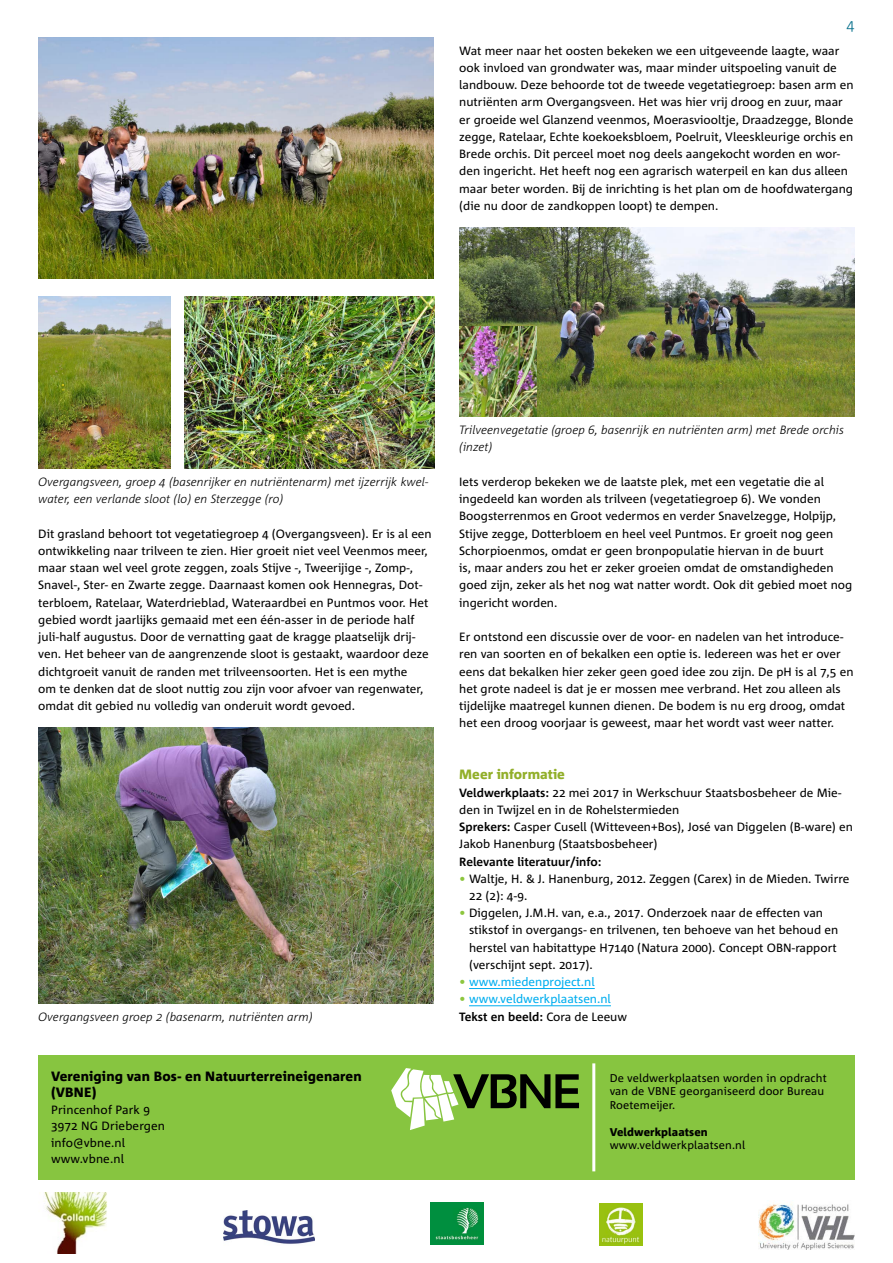
<style>
.page{position:relative;width:893px;height:1263px;background:#fff}
.page>*{position:absolute;margin:0;border:0;box-sizing:border-box;transform-origin:0 0}
.t1{font:300 15px "Corpid C1";color:#006d89}
.t2{font:800 13.5px/16.5px "Corpid C1";letter-spacing:.01em;color:#000}
.t3{font:800 13.5px "Corpid C1";color:#92af2a}
.t4{font:12px/17.2px "Corpid C1";color:#000}
.t5{font:italic 300 12px/17.2px "Corpid C1";color:#000}
.t6{font:12px/17.2px "Corpid C1";color:#00aeef}
.t7{font:700 12px "Corpid C1";color:#000}
.t8{font:11.25px/13.5px "Corpid C1";letter-spacing:.01em;color:#000}
.t9{font:800 11.25px "Corpid C1";letter-spacing:.01em;color:#000}
.s1{font-weight:700}
.s2{color:#8dc63e}
.s3{font-weight:700;color:#000}
.s4{color:#000}
</style>
<div class="page">
<hr style="left:469px;top:988px;width:126px;height:1px;background:#00aeef">
<hr style="left:469px;top:1005px;width:142px;height:1px;background:#00aeef">
<div style="left:38px;top:1055px;width:817px;height:125px;background:#87c540"></div>
<svg style="left:391px;top:1068px;width:188px;height:62px"></svg>
<hr style="left:592px;top:1063px;width:3px;height:108px;background:#fff">
<img style="left:44px;top:1192px;width:63px;height:61px">
<img style="left:431px;top:1202px;width:53px;height:43px">
<img style="left:758px;top:1202px;width:97px;height:47px">
<img style="left:224px;top:1210px;width:91px;height:34px">
<img style="left:600px;top:1203px;width:42px;height:42px">
<img style="left:39px;top:296px;width:131px;height:173px">
<img style="left:185px;top:296px;width:249px;height:173px">
<img style="left:38px;top:37px;width:396px;height:242px">
<img style="left:38px;top:727px;width:396px;height:276px">
<img style="left:459px;top:227px;width:396px;height:190px">
<img style="left:459px;top:326px;width:78px;height:91px">
<p class="t1" style="left:846px;top:15px;width:10px">4</p>
<p class="t4" style="left:459px;top:41px;width:396px">Wat meer naar het oosten bekeken we een uitgeveende laagte, waar ook invloed van grondwater was, maar minder uitspoeling vanuit de landbouw. Deze behoorde tot de tweede vegetatiegroep: basen arm en nutriënten arm Overgangsveen. Het was hier vrij droog en zuur, maar er groeide wel Glanzend veenmos, Moerasviooltje, Draadzegge, Blonde zegge, Ratelaar, Echte koekoeksbloem, Poelruit, Vleeskleurige orchis en Brede orchis. Dit perceel moet nog deels aangekocht worden en wor&shy;den ingericht. Het heeft nog een agrarisch waterpeil en kan dus alleen maar beter worden. Bij de inrichting is het plan om de hoofdwatergang (die nu door de zandkoppen loopt) te dempen.</p>
<p class="t5" style="left:38px;top:473px;width:392px">Overgangsveen, groep 4 (basenrijker en nutriëntenarm) met ijzerrijk kwel&shy;water, een verlande sloot (lo) en Sterzegge (ro)</p>
<p class="t4" style="left:38px;top:524px;width:395px">Dit grasland behoort tot vegetatiegroep 4 (Overgangsveen). Er is al een ontwikkeling naar trilveen te zien. Hier groeit niet veel Veenmos meer, maar staan wel veel grote zeggen, zoals Stijve -, Tweerijige -, Zomp-, Snavel-, Ster- en Zwarte zegge. Daarnaast komen ook Hennegras, Dot&shy;terbloem, Ratelaar, Waterdrieblad, Wateraardbei en Puntmos voor. Het gebied wordt jaarlijks gemaaid met een één-asser in de periode half juli-half augustus. Door de vernatting gaat de kragge plaatselijk drij&shy;ven. Het beheer van de aangrenzende sloot is gestaakt, waardoor deze dichtgroeit vanuit de randen met trilveensoorten. Het is een mythe<br>om te denken dat de sloot nuttig zou zijn voor afvoer van regenwater, omdat dit gebied nu volledig van onderuit wordt gevoed.</p>
<p class="t5" style="left:38px;top:1007px;width:276px">Overgangsveen groep 2 (basenarm, nutriënten arm)</p>
<p class="t2" style="left:51px;top:1067px;width:312px">Vereniging van Bos- en Natuurterreineigenaren (VBNE)</p>
<p class="t4" style="left:51px;top:1101px;width:116px;line-height:16.5px">Princenhof Park 9<br>3972 NG Driebergen info@vbne.nl www.vbne.nl</p>
<p class="t5" style="left:459px;top:421px;width:386px">Trilveenvegetatie (groep 6, basenrijk en nutriënten arm) met Brede orchis (inzet)</p>
<p class="t4" style="left:459px;top:473px;width:395px">Iets verderop bekeken we de laatste plek, met een vegetatie die al ingedeeld kan worden als trilveen (vegetatiegroep 6). We vonden Boogsterrenmos en Groot vedermos en verder Snavelzegge, Holpijp, Stijve zegge, Dotterbloem en heel veel Puntmos. Er groeit nog geen Schorpioenmos, omdat er geen bronpopulatie hiervan in de buurt<br>is, maar anders zou het er zeker groeien omdat de omstandigheden goed zijn, zeker als het nog wat natter wordt. Ook dit gebied moet nog ingericht worden.</p>
<p class="t4" style="left:459px;top:628px;width:396px">Er ontstond een discussie over de voor- en nadelen van het introduce&shy;ren van soorten en of bekalken een optie is. Iedereen was het er over eens dat bekalken hier zeker geen goed idee zou zijn. De pH is al 7,5 en het grote nadeel is dat je er mossen mee verbrand. Het zou alleen als tijdelijke maatregel kunnen dienen. De bodem is nu erg droog, omdat het een droog voorjaar is geweest, maar het wordt vast weer natter.</p>
<p class="t3" style="left:459px;top:766px;width:107px">Meer informatie</p>
<p class="t4" style="left:459px;top:783px;width:395px"><span class="s1">Veldwerkplaats:</span> 22 mei 2017 in Werkschuur Staatsbosbeheer de Mie&shy;den in Twijzel en in de Rohelstermieden<br><span class="s1">Sprekers:</span> Casper Cusell (Witteveen+Bos), José van Diggelen (B-ware) en Jakob Hanenburg (Staatsbosbeheer)</p>
<p class="t7" style="left:459px;top:854px;width:144px">Relevante literatuur/info:</p>
<p class="t4" style="left:469px;top:869px;width:382px;text-indent:-10px"><span class="s2">•</span> Waltje, H. &amp; J. Hanenburg, 2012. Zeggen (Carex) in de Mieden. Twirre<br>22 (2): 4-9.</p>
<p class="t4" style="left:469px;top:904px;width:371px;text-indent:-10px"><span class="s2">•</span> Diggelen, J.M.H. van, e.a., 2017. Onderzoek naar de effecten van stikstof in overgangs- en trilvenen, ten behoeve van het behoud en herstel van habitattype H7140 (Natura 2000). Concept OBN-rapport (verschijnt sept. 2017).</p>
<p class="t6" style="left:459px;top:973px;width:137px"><span class="s2">•</span> www.miedenproject.nl</p>
<p class="t6" style="left:459px;top:990px;width:169px"><span class="s2">•</span> www.veldwerkplaatsen.nl<br><span class="s3">Tekst en beeld:</span> <span class="s4">Cora de Leeuw</span></p>
<p class="t8" style="left:610px;top:1071px;width:218px">De veldwerkplaatsen worden in opdracht van de VBNE georganiseerd door Bureau<br>Roetemeijer.</p>
<p class="t9" style="left:610px;top:1125px;width:100px">Veldwerkplaatsen</p>
<p class="t8" style="left:610px;top:1138px;width:137px">www.veldwerkplaatsen.nl</p>
</div>
